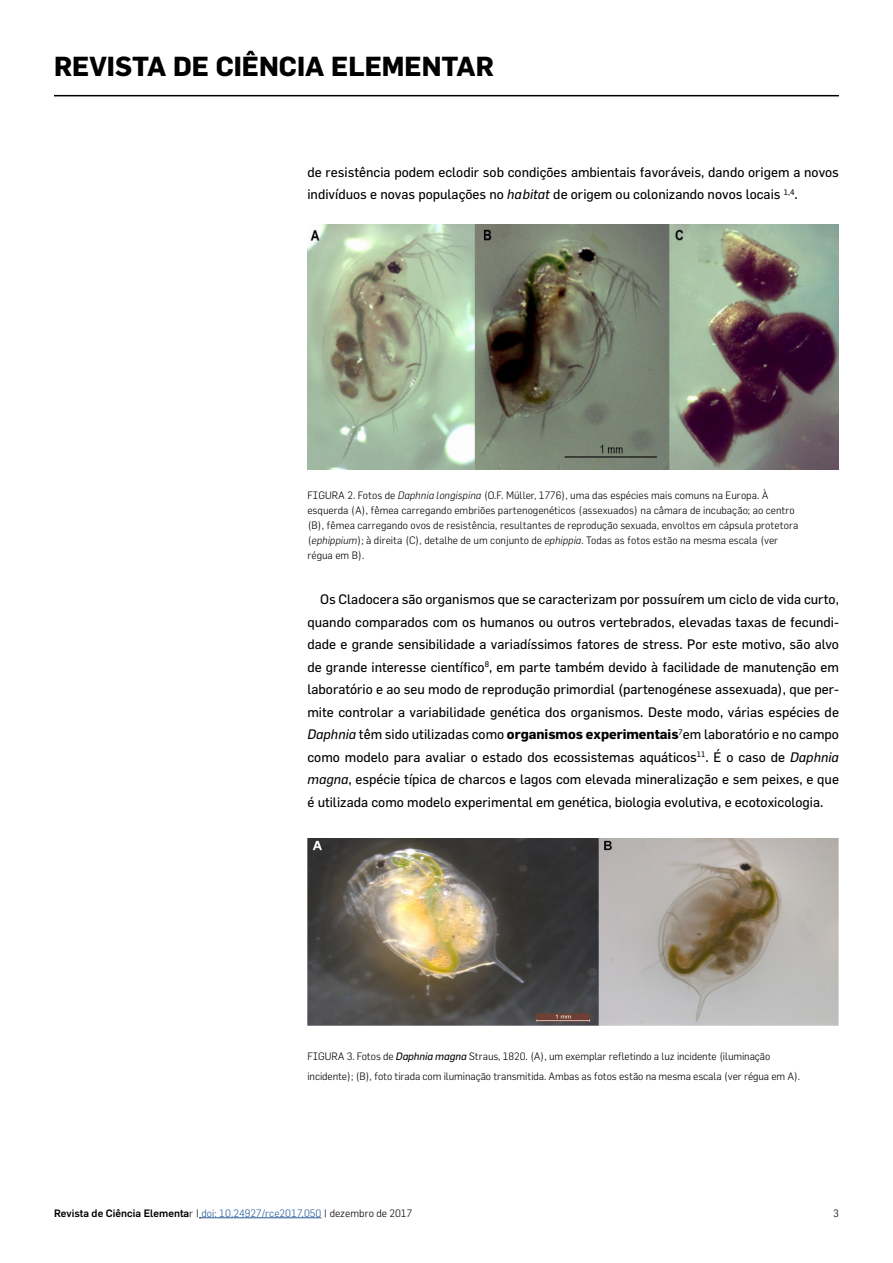
<style>
.page{position:relative;width:893px;height:1263px;background:#fff}
.page>*{position:absolute;margin:0;border:0;box-sizing:border-box;transform-origin:0 0}
.t1{font:700 27px "Flama";color:#000}
.t2{font:13.5px/22.5px "Flama";color:#000}
.t3{font:300 10.5px/15px "Flama";color:#000}
.t4{font:500 10.5px "Flama";color:#000}
.s1{font-style:italic}
.s2{font-weight:700}
.s3{font-weight:400;font-style:italic}
.s4{font-weight:300}
.s5{font-weight:300;color:#275b9b}
</style>
<div class="page">
<hr style="left:54px;top:95px;width:785px;height:1px;background:#000">
<hr style="left:202px;top:1217px;width:119px;height:1px;background:#275b9b">
<img style="left:307px;top:225px;width:532px;height:244px">
<img style="left:307px;top:839px;width:532px;height:187px">
<h1 class="t1" style="left:54px;top:50px;width:441px">REVISTA DE CIÊNCIA ELEMENTAR</h1>
<p class="t2" style="left:307px;top:160px;width:533px">de resistência podem eclodir sob condições ambientais favoráveis, dando origem a novos indivíduos e novas populações no <span class="s1">habitat</span> de origem ou colonizando novos locais <sup>1,4</sup>.</p>
<p class="t3" style="left:307px;top:488px;width:492px">FIGURA 2. Fotos de <span class="s1">Daphnia longispina</span> (O.F. Müller, 1776), uma das espécies mais comuns na Europa. À esquerda (A), fêmea carregando embriões partenogenéticos (assexuados) na câmara de incubação; ao centro (B), fêmea carregando ovos de resistência, resultantes de reprodução sexuada, envoltos em cápsula protetora (<span class="s1">ephippium</span>); à direita (C), detalhe de um conjunto de <span class="s1">ephippia</span>. Todas as fotos estão na mesma escala (ver régua em B).</p>
<p class="t2" style="left:307px;top:588px;width:533px;text-align:justify;text-indent:13px">Os Cladocera são organismos que se caracterizam por possuírem um ciclo de vida curto, quando comparados com os humanos ou outros vertebrados, elevadas taxas de fecundi&shy;dade e grande sensibilidade a variadíssimos fatores de stress. Por este motivo, são alvo de grande interesse científico<sup>8</sup>, em parte também devido à facilidade de manutenção em laboratório e ao seu modo de reprodução primordial (partenogénese assexuada), que per&shy;mite controlar a variabilidade genética dos organismos. Deste modo, várias espécies de <span class="s1">Daphnia</span> têm sido utilizadas como <span class="s2">organismos experimentais</span><sup>7</sup>em laboratório e no campo como modelo para avaliar o estado dos ecossistemas aquáticos<sup>11</sup>. É o caso de <span class="s1">Daphnia magna</span>, espécie típica de charcos e lagos com elevada mineralização e sem peixes, e que é utilizada como modelo experimental em genética, biologia evolutiva, e ecotoxicologia.</p>
<p class="t3" style="left:307px;top:1046px;width:494px;line-height:19.5px">FIGURA 3. Fotos de <span class="s3">Daphnia magna</span> Straus, 1820. (A), um exemplar refletindo a luz incidente (iluminação incidente); (B), foto tirada com iluminação transmitida. Ambas as fotos estão na mesma escala (ver régua em A).</p>
<p class="t4" style="left:54px;top:1206px;width:360px">Revista de Ciência Elementa<span class="s4">r |</span> <span class="s5">doi: 10.24927/rce2017.050</span> <span class="s4">| dezembro de 2017</span></p>
<p class="t3" style="left:833px;top:1205px;width:7px">3</p>
</div>
